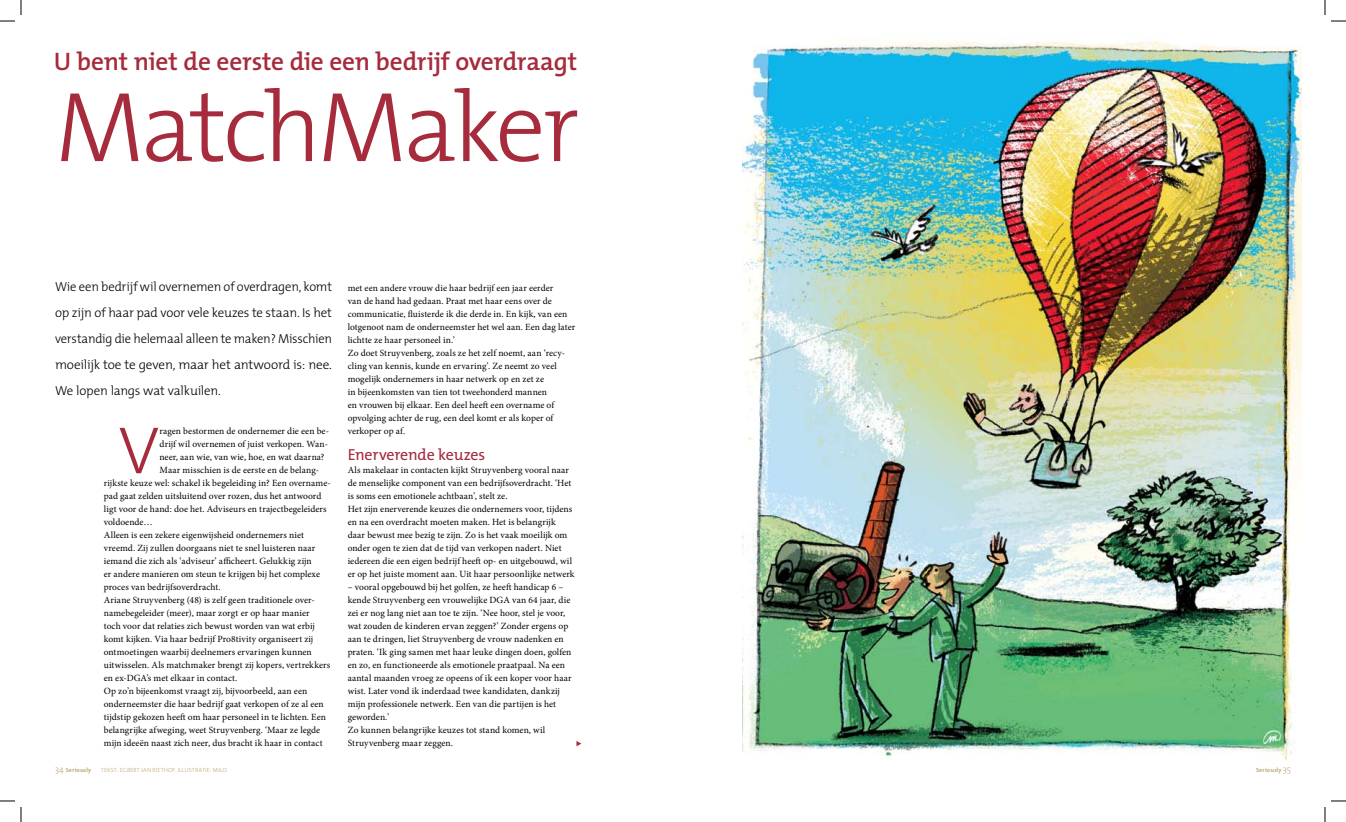
<style>
.page{position:relative;width:1346px;height:822px;background:#fff}
.page>*{position:absolute;margin:0;border:0;box-sizing:border-box;transform-origin:0 0}
.t1{font:300 100px "The Mix";letter-spacing:-.04em;color:#a62b3c}
.t2{font:67.3px "The Mix Light Caps";color:#a62b3c}
.t3{font:600 25.4px "The Mix";letter-spacing:-.01em;color:#a62b3c}
.t4{font:16px "The Mix";letter-spacing:-.01em;color:#a62b3c}
.t5{font:300 13px/26px "The Mix";letter-spacing:-.015em;color:#000;text-align:justify}
.t6{font:9.5px/13px "Minion Pro";letter-spacing:.005em;color:#000}
.t7{font:7px "European Pi Three";color:#a62b3c}
.t8{font:6px "The Mix Light Caps";letter-spacing:.02em;color:#bca873}
.t9{font:700 6px "The Mix";letter-spacing:.02em;color:#bca873}
.s1{font-weight:300;font-size:8.7px}
</style>
<div class="page">
<img style="left:742px;top:40px;width:560px;height:721px">
<svg style="left:0;top:800px;width:15px;height:1px"></svg>
<svg style="left:1331px;top:800px;width:15px;height:1px"></svg>
<svg style="left:0;top:0;width:22px;height:22px"></svg>
<svg style="left:20px;top:807px;width:2px;height:15px"></svg>
<svg style="left:1324px;top:0;width:22px;height:22px"></svg>
<svg style="left:1324px;top:807px;width:2px;height:15px"></svg>
<h3 class="t3" style="left:54px;top:40px;width:525px">U bent niet de eerste die een bedrijf overdraagt</h3>
<h1 class="t1" style="left:55px;top:45px;width:526px">MatchMaker</h1>
<h3 class="t5" style="left:55px;top:273px;width:279px">Wie een bedrijf wil overnemen of overdragen, komt op zijn of haar pad voor vele keuzes te staan. I s het verstandig die helemaal alleen te maken? Misschien moeilijk toe te geven, maar het antwoord is: nee.<br>We lopen langs wat valkuilen.</h3>
<p class="t6" style="left:348px;top:282px;width:229px">met een andere vrouw die haar bedrijf een jaar eerder<br>van de hand had gedaan. Praat met haar eens over de communicatie, fluisterde ik die derde in. En kijk, van een lotgenoot nam de onderneemster het wel aan. Een dag later lichtte ze haar personeel in.’<br>Zo doet Struyvenberg, zoals ze het zelf noemt, aan ‘recy&shy;cling van kennis, kunde en ervaring’. Ze neemt zo veel mogelijk ondernemers in haar netwerk op en zet ze<br>in bijeenkomsten van tien tot tweehonderd mannen<br>en vrouwen bij elkaar. Een deel heeft een overname of opvolging achter de rug, een deel komt er als koper of verkoper op af.</p>
<h3 class="t4" style="left:348px;top:441px;width:139px">Enerverende keuzes</h3>
<p class="t6" style="left:348px;top:464px;width:228px">Als makelaar in contacten kijkt Struyvenberg vooral naar de menselijke component van een bedrijfsoverdracht. ‘Het is soms een emotionele achtbaan’, stelt ze.<br>Het zijn enerverende keuzes die ondernemers voor, tijdens en na een overdracht moeten maken. Het is belangrijk daar bewust mee bezig te zijn. Zo is het vaak moeilijk om onder ogen te zien dat de tijd van verkopen nadert. Niet iedereen die een eigen bedrijf heeft op- en uitgebouwd, wil er op het juiste moment aan. Uit haar persoonlijke netwerk</p>
<p class="t6" style="left:348px;top:580px;width:225px">– vooral opgebouwd bij het golfen, ze heeft handicap 6 – kende Struyvenberg een vrouwelijke DGA van 64 jaar, die zei er nog lang niet aan toe te zijn. ‘Nee hoor, stel je voor, wat zouden de kinderen ervan zeggen?’ Zonder ergens op aan te dringen, liet Struyvenberg de vrouw nadenken en praten. ‘Ik ging samen met haar leuke dingen doen, golfen en zo, en functioneerde als emotionele praatpaal. Na een aantal maanden vroeg ze opeens of ik een koper voor haar wist. Later vond ik inderdaad twee kandidaten, dankzij mijn professionele netwerk. Een van die partijen is het geworden.’<br>Zo kunnen belangrijke keuzes tot stand komen, wil Struyvenberg maar zeggen.</p>
<h2 class="t2" style="left:118px;top:395px;width:16px">V</h2>
<p class="t6" style="left:159px;top:425px;width:171px">ragen bestormen de ondernemer die een be-</p>
<p class="t6" style="left:159px;top:438px;width:170px">drijf wil overnemen of juist verkopen. Wan-</p>
<p class="t6" style="left:159px;top:451px;width:167px">neer, aan wie, van wie, hoe, en wat daarna?</p>
<p class="t6" style="left:159px;top:464px;width:161px">Maar misschien is de eerste en de belang-</p>
<p class="t6" style="left:104px;top:476px;width:229px">rijkste keuze wel: schakel ik begeleiding in? Een overname-</p>
<p class="t6" style="left:104px;top:489px;width:219px">pad gaat zelden uitsluitend over rozen, dus het antwoord</p>
<p class="t6" style="left:104px;top:502px;width:224px">ligt voor de hand: doe het. Adviseurs en trajectbegeleiders</p>
<p class="t6" style="left:104px;top:515px;width:50px">voldoende…</p>
<p class="t6" style="left:104px;top:528px;width:202px">Alleen is een zekere eigenwijsheid ondernemers niet</p>
<p class="t6" style="left:104px;top:541px;width:213px">vreemd. Zij zullen doorgaans niet te snel luisteren naar</p>
<p class="t6" style="left:104px;top:554px;width:209px">iemand die zich als ‘adviseur’ afficheert. Gelukkig zijn</p>
<p class="t6" style="left:104px;top:567px;width:218px">er andere manieren om steun te krijgen bij het complexe</p>
<p class="t6" style="left:104px;top:580px;width:118px">proces van bedrijfsoverdracht.</p>
<p class="t6" style="left:104px;top:593px;width:213px">Ariane Struyvenberg (48) is zelf geen traditionele over-</p>
<p class="t6" style="left:104px;top:606px;width:207px">namebegeleider (meer), maar zorgt er op haar manier</p>
<p class="t6" style="left:104px;top:619px;width:213px">toch voor dat relaties zich bewust worden van wat erbij</p>
<p class="t6" style="left:104px;top:632px;width:211px">komt kijken. Via haar bedrijf Pro8tivity organiseert zij</p>
<p class="t6" style="left:104px;top:645px;width:209px">ontmoetingen waarbij deelnemers ervaringen kunnen</p>
<p class="t6" style="left:104px;top:658px;width:228px">uitwisselen. Als matchmaker brengt zij kopers, vertrekkers</p>
<p class="t6" style="left:104px;top:671px;width:135px">en ex-DGA’s met elkaar in contact.</p>
<p class="t6" style="left:104px;top:684px;width:205px">Op zo’n bijeenkomst vraagt zij, bijvoorbeeld, aan een</p>
<p class="t6" style="left:104px;top:697px;width:222px">onderneemster die haar bedrijf gaat verkopen of ze al een</p>
<p class="t6" style="left:104px;top:710px;width:224px">tijdstip gekozen heeft om haar personeel in te lichten. Een</p>
<p class="t6" style="left:104px;top:723px;width:218px">belangrijke afweging, weet Struyvenberg. ‘Maar ze legde</p>
<p class="t6" style="left:104px;top:736px;width:220px">mijn ideeën naast zich neer, dus bracht ik haar in contact</p>
<p class="t7" style="left:576px;top:739px;width:3px">E</p>
<p class="t9" style="left:55px;top:765px;width:38px"><span class="s1">34</span> Seriously</p>
<p class="t8" style="left:101px;top:765px;width:129px">TEKST: EGB ERT JAN RIETHOF. I LLUSTRATIE: MILO.</p>
<p class="t9" style="left:1256px;top:765px;width:36px">Seriously <span class="s1">35</span></p>
</div>
